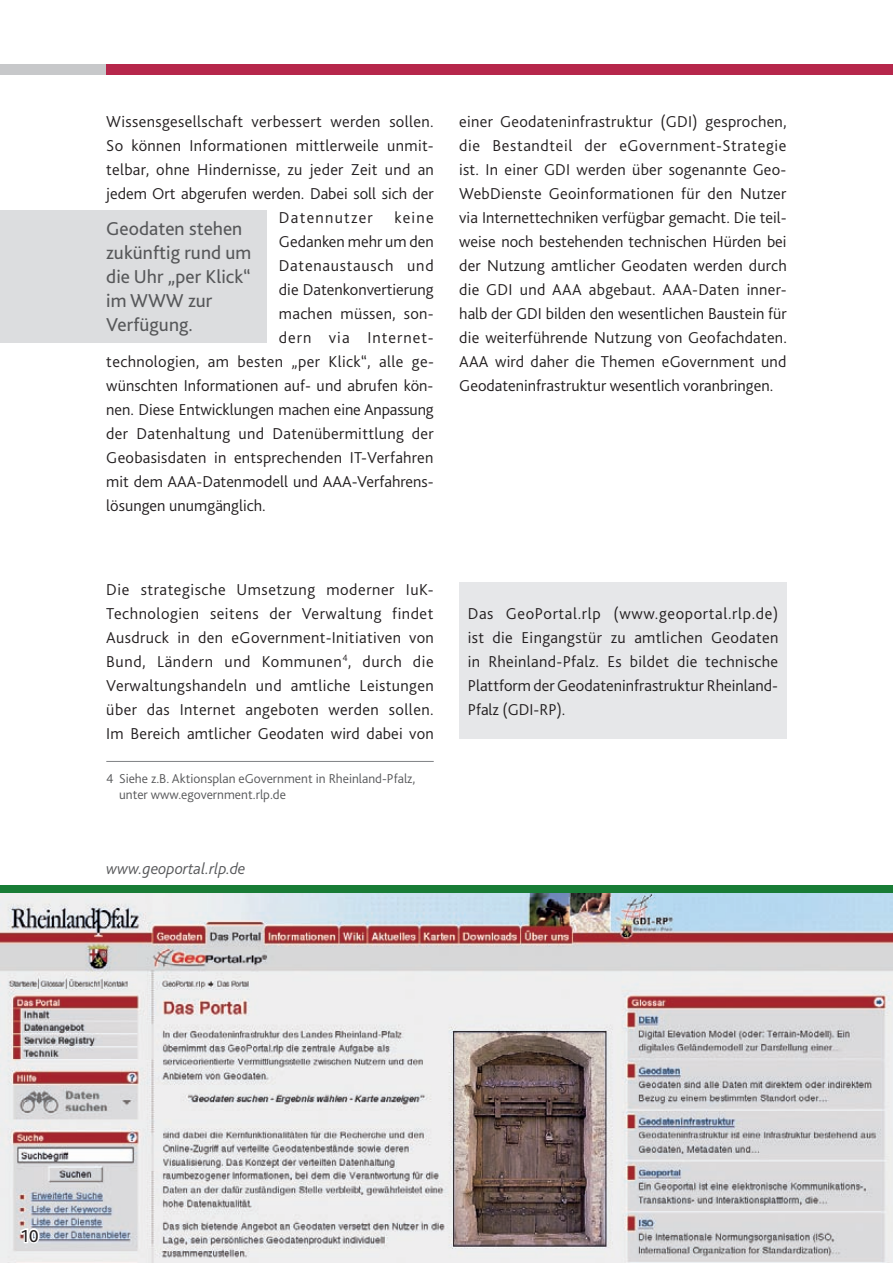
<style>
.page{position:relative;width:893px;height:1263px;background:#fff}
.page>*{position:absolute;margin:0;border:0;box-sizing:border-box;transform-origin:0 0}
.t1{font:19.5px/24px "Bliss 2";color:#57585a}
.t2{font:18px "Bliss 2";color:#231f20}
.t3{font:300 16.5px/24px "Bliss 2";letter-spacing:.015em;color:#231f20;text-align:justify}
.t4{font:italic 300 16.5px "Bliss 2";color:#57585a}
.t5{font:300 16.5px "Bliss 2";letter-spacing:.04em;color:#231f20}
.t6{font:300 16.5px "Bliss 2";letter-spacing:.06em;color:#231f20}
.t7{font:300 16.5px "Bliss 2";letter-spacing:.075em;color:#231f20}
.t8{font:300 13.5px/16.2px "Bliss 2";color:#57585a}
</style>
<div class="page">
<div style="left:459px;top:583px;width:328px;height:156px;background:#e6e7e9"></div>
<div style="left:0;top:211px;width:267px;height:132px;background:#dcdddf"></div>
<div style="left:0;top:64px;width:106px;height:10px;background:#c7c8ca"></div>
<div style="left:106px;top:64px;width:787px;height:10px;background:#b6274b"></div>
<div style="left:0;top:885px;width:893px;height:11px;background:#187c36"></div>
<hr style="left:106px;top:761px;width:328px;height:1px;background:#808285">
<img style="left:0;top:893px;width:893px;height:370px">
<svg style="left:18px;top:1227px;width:23px;height:18px"></svg>
<p class="t3" style="left:106px;top:109px;width:329px">Wissensgesellschaft verbessert werden sollen.</p>
<p class="t3" style="left:106px;top:133px;width:329px">so können Informationen mittlerweile unmit-</p>
<p class="t3" style="left:106px;top:157px;width:329px">telbar, ohne Hindernisse, zu jeder Zeit und an</p>
<p class="t3" style="left:106px;top:181px;width:329px">jedem ort abgerufen werden. Dabei soll sich der</p>
<p class="t7" style="left:279px;top:207px;width:95px">Datennutzer</p>
<p class="t3" style="left:394px;top:205px;width:41px">keine</p>
<p class="t3" style="left:279px;top:229px;width:156px">Gedanken mehr um den</p>
<p class="t5" style="left:279px;top:255px;width:156px">Datenaustausch und</p>
<p class="t3" style="left:279px;top:277px;width:156px">die Datenkonvertierung</p>
<p class="t3" style="left:279px;top:301px;width:156px">machen müssen, son-</p>
<p class="t6" style="left:279px;top:327px;width:156px">dern via Internet-</p>
<p class="t3" style="left:106px;top:349px;width:329px">technologien, am besten „per Klick“, alle ge-</p>
<p class="t3" style="left:106px;top:373px;width:329px">wünschten Informationen auf- und abrufen kön-</p>
<p class="t3" style="left:106px;top:397px;width:329px">nen. Diese entwicklungen machen eine Anpassung</p>
<p class="t3" style="left:106px;top:421px;width:329px">der Datenhaltung und Datenübermittlung der</p>
<p class="t3" style="left:106px;top:445px;width:329px">Geobasisdaten in entsprechenden IT-Verfahren</p>
<p class="t3" style="left:106px;top:469px;width:329px">mit dem AAA-Datenmodell und AAA-Verfahrens-</p>
<p class="t3" style="left:106px;top:493px;width:161px">lösungen unumgänglich.</p>
<p class="t1" style="left:106px;top:216px;width:147px">Geodaten stehen zukünftig rund um die Uhr „per Klick“ im WWW zur<br>Verfügung.</p>
<p class="t3" style="left:459px;top:109px;width:329px">einer Geodateninfrastruktur (GDI) gesprochen, die bestandteil der eGovernment-strategie ist. In einer GDI werden über sogenannte Geo-WebDienste Geoinformationen für den nutzer via Internettechniken verfügbar gemacht. Die teil&shy;weise noch bestehenden technischen Hürden bei der nutzung amtlicher Geodaten werden durch die GDI und AAA abgebaut. AAA-Daten inner&shy;halb der GDI bilden den wesentlichen baustein für die weiterführende nutzung von Geofachdaten.<br>AAA wird daher die Themen eGovernment und Geodateninfrastruktur wesentlich voranbringen.</p>
<p class="t3" style="left:106px;top:577px;width:329px">Die strategische umsetzung moderner IuK-Technologien seitens der Verwaltung findet Ausdruck in den eGovernment-Initiativen von bund, Ländern und Kommunen<sup>4</sup>, durch die Verwaltungshandeln und amtliche Leistungen über das Internet angeboten werden sollen.<br>Im bereich amtlicher Geodaten wird dabei von</p>
<p class="t8" style="left:119px;top:770px;width:298px;text-indent:-13px">4 siehe z.b. Aktionsplan eGovernment in rheinland-pfalz, unter www.egovernment.rlp.de</p>
<p class="t4" style="left:106px;top:858px;width:141px">www.geoportal.rlp.de</p>
<p class="t3" style="left:468px;top:601px;width:312px">Das Geoportal.rlp (www.geoportal.rlp.de) ist die eingangstür zu amtlichen Geodaten in rheinland-pfalz. es bildet die technische plattform der Geodateninfrastruktur rheinland&shy;pfalz (GDI-rp).</p>
<p class="t2" style="left:21px;top:1224px;width:19px">10</p>
</div>
